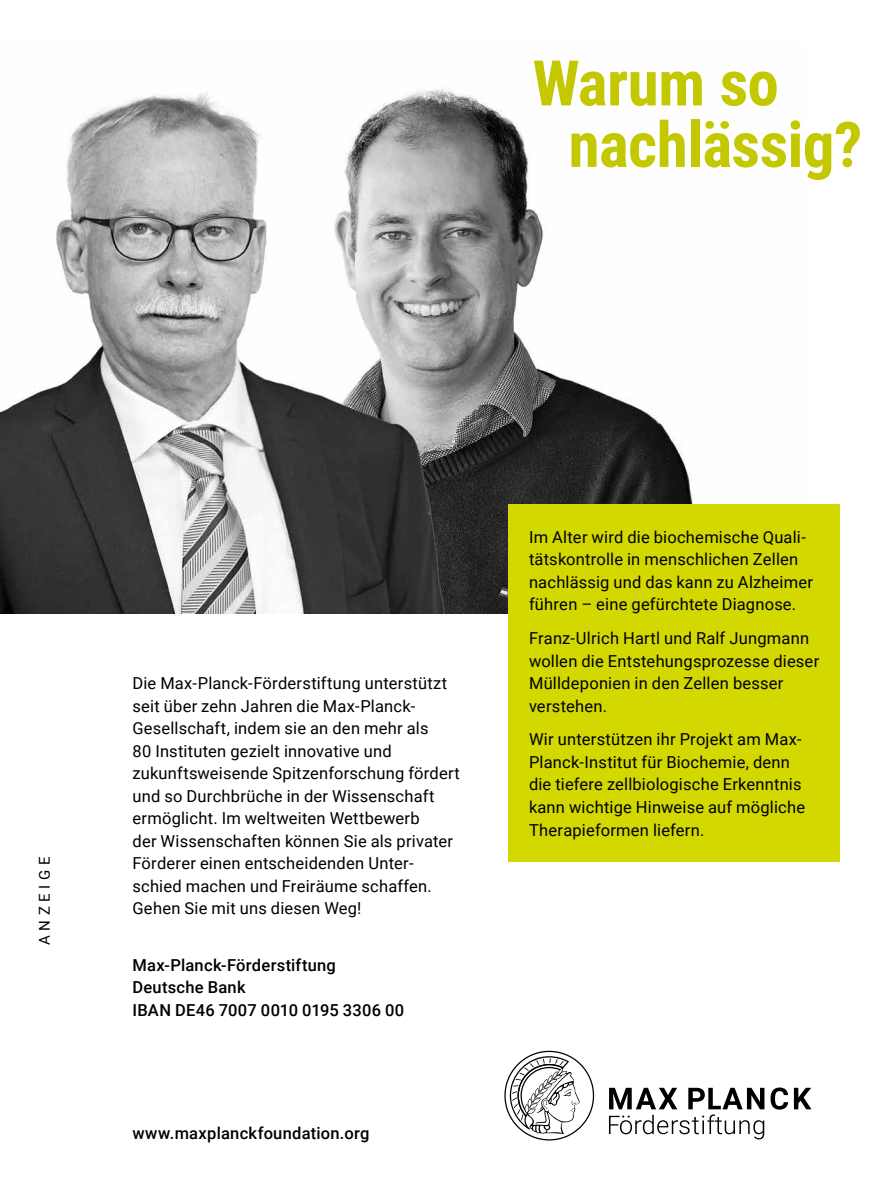
<style>
.page{position:relative;width:893px;height:1191px;background:#fff}
.page>*{position:absolute;margin:0;border:0;box-sizing:border-box;transform-origin:0 0}
.t1{font:700 63px/61.5px "Roboto Condensed";letter-spacing:-.01em;color:#c3c800}
.t2{font:16.5px/22.5px "Roboto";letter-spacing:.015em;color:#000}
.t3{font:500 16.5px/22.5px "Roboto";letter-spacing:.015em;color:#000}
.t4{font:15px "Roboto";letter-spacing:.305em;color:#000}
</style>
<div class="page">
<img style="left:0;top:88px;width:693px;height:525px">
<svg style="left:504px;top:1050px;width:90px;height:90px"></svg>
<svg style="left:609px;top:1087px;width:155px;height:52px"></svg>
<svg style="left:770px;top:1087px;width:18px;height:22px"></svg>
<svg style="left:794px;top:1087px;width:17px;height:22px"></svg>
<div style="left:508px;top:504px;width:331px;height:357px;background:#d3d800"></div>
<h1 class="t1" style="left:569px;top:50px;width:295px;text-indent:-36px">Warum so nachlässig?</h1>
<p class="t4" style="left:34px;top:945px;width:90px;rotate:-90deg">ANZEIGE</p>
<p class="t2" style="left:132px;top:671px;width:329px">Die Max-Planck-Förderstiftung unterstützt seit über zehn Jahren die Max-Planck-Gesellschaft, indem sie an den mehr als<br>80 Instituten gezielt innovative und zukunftsweisende Spitzenforschung fördert und so Durchbrüche in der Wissenschaft ermöglicht. Im weltweiten Wettbewerb<br>der Wissenschaften können Sie als privater Förderer einen entscheidenden Unter&shy;schied machen und Freiräume schaffen.<br>Gehen Sie mit uns diesen Weg!</p>
<p class="t3" style="left:132px;top:953px;width:273px">Max-Planck-Förderstiftung<br>Deutsche Bank<br>IBAN DE46 7007 0010 0195 3306 00</p>
<p class="t3" style="left:132px;top:1121px;width:238px">www.maxplanckfoundation.org</p>
<p class="t2" style="left:529px;top:525px;width:286px">Im Alter wird die biochemische Quali&shy;tätskontrolle in menschlichen Zellen nachlässig und das kann zu Alzheimer führen – eine gefürchtete Diagnose.</p>
<p class="t2" style="left:529px;top:626px;width:292px">Franz-Ulrich Hartl und Ralf Jungmann wollen die Entstehungsprozesse dieser<br>Mülldeponien in den Zellen besser verstehen.</p>
<p class="t2" style="left:529px;top:727px;width:278px">Wir unterstützen ihr Projekt am Max-Planck-Institut für Biochemie, denn die tiefere zellbiologische Erkenntnis kann wichtige Hinweise auf mögliche Therapieformen liefern.</p>
</div>
